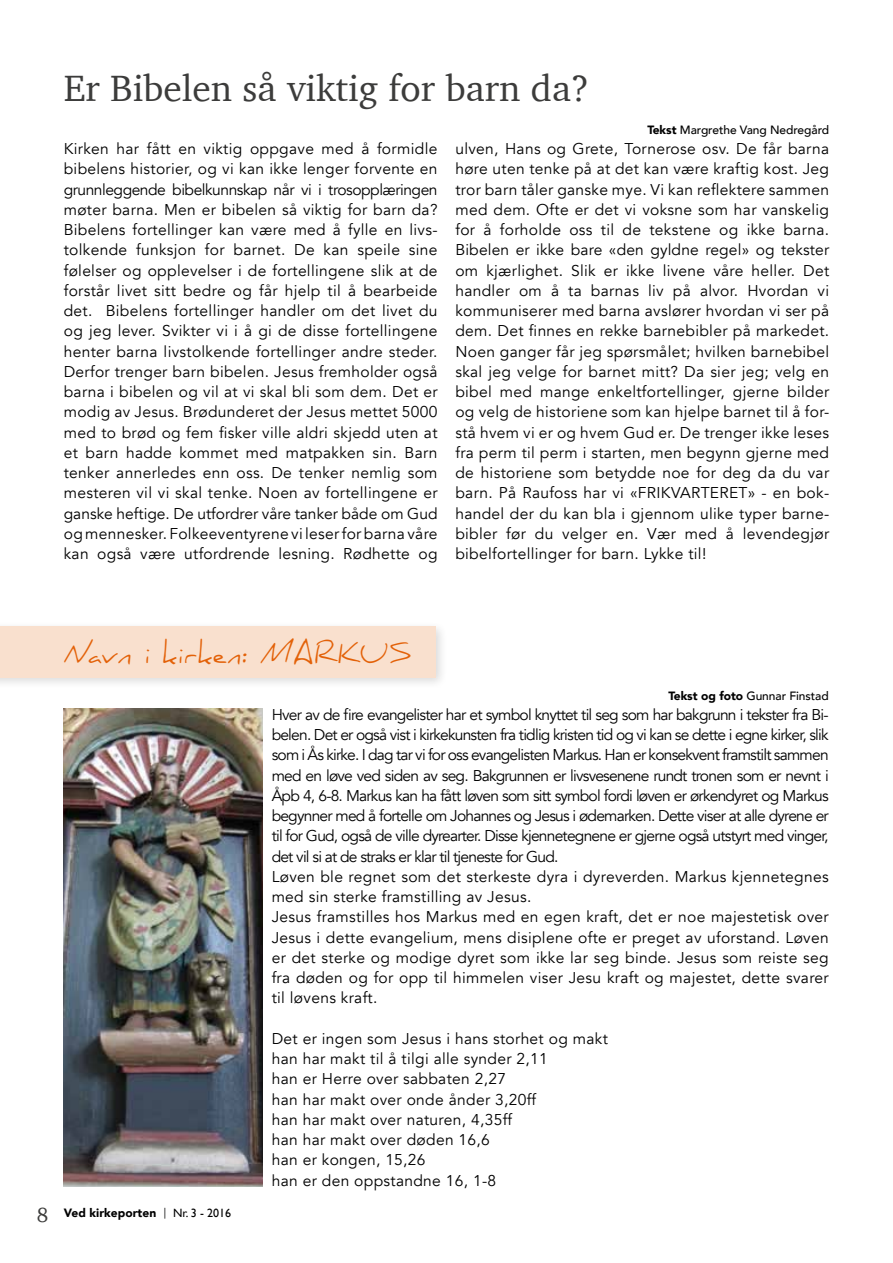
<style>
.page{position:relative;width:893px;height:1263px;background:#fff}
.page>*{position:absolute;margin:0;border:0;box-sizing:border-box;transform-origin:0 0}
.t1{font:37.5px "Charter";color:#3c3c3b}
.t2{font:27px "Daniel";letter-spacing:.02em;color:#e36108}
.t3{font:15.6px/20.2px "Avenir";letter-spacing:.02em;color:#000;text-align:justify}
.t4{font:15.6px/20.2px "Avenir";letter-spacing:-.05em;color:#000}
.t5{font:500 12px "Avenir";letter-spacing:-.005em;color:#000}
.t6{font:900 12px "Avenir";color:#000}
.s1{font-weight:900}
.s2{font-family:"Charter";font-weight:400;font-size:21px;color:#3c3c3b}
.s3{font-family:"Asap";font-weight:400}
.s4{font-family:"Gill Sans";font-weight:400}
</style>
<div class="page">
<div style="left:0;top:621px;width:448px;height:69px;background:#000;opacity:.75"></div>
<div style="left:0;top:626px;width:436px;height:51px;background:#f9e0ce"></div>
<img style="left:64px;top:709px;width:198px;height:477px">
<h1 class="t1" style="left:64px;top:55px;width:527px">Er Bibelen så viktig for barn da?</h1>
<p class="t5" style="left:647px;top:119px;width:183px"><span class="s1">Tekst</span> Margrethe Vang Nedregård</p>
<p class="t3" style="left:64px;top:139px;width:375px">Kirken har fått en viktig oppgave med å formidle bibelens historier, og vi kan ikke lenger forvente en grunnleggende bibelkunnskap når vi i trosopplæringen møter barna. Men er bibelen så viktig for barn da?<br>Bibelens fortellinger kan være med å fylle en livs&shy;tolkende funksjon for barnet. De kan speile sine følelser og opplevelser i de fortellingene slik at de forstår livet sitt bedre og får hjelp til å bearbeide det. Bibelens fortellinger handler om det livet du og jeg lever. Svikter vi i å gi de disse fortellingene henter barna livstolkende fortellinger andre steder.<br>Derfor trenger barn bibelen. Jesus fremholder også barna i bibelen og vil at vi skal bli som dem. Det er modig av Jesus. Brødunderet der Jesus mettet 5000 med to brød og fem fisker ville aldri skjedd uten at et barn hadde kommet med matpakken sin. Barn tenker annerledes enn oss. De tenker nemlig som mesteren vil vi skal tenke. Noen av fortellingene er ganske heftige. De utfordrer våre tanker både om Gud og mennesker. Folkeeventyrene vi leser for barna våre kan også være utfordrende lesning. Rødhette og</p>
<p class="t3" style="left:455px;top:139px;width:375px">ulven, Hans og Grete, Tornerose osv. De får barna høre uten tenke på at det kan være kraftig kost. Jeg tror barn tåler ganske mye. Vi kan reflektere sammen med dem. Ofte er det vi voksne som har vanskelig for å forholde oss til de tekstene og ikke barna.<br>Bibelen er ikke bare «den gyldne regel» og tekster om kjærlighet. Slik er ikke livene våre heller. Det handler om å ta barnas liv på alvor. Hvordan vi kommuniserer med barna avslører hvordan vi ser på dem. Det finnes en rekke barnebibler på markedet.<br>Noen ganger får jeg spørsmålet; hvilken barnebibel skal jeg velge for barnet mitt? Da sier jeg; velg en bibel med mange enkeltfortellinger, gjerne bilder og velg de historiene som kan hjelpe barnet til å for&shy;stå hvem vi er og hvem Gud er. De trenger ikke leses fra perm til perm i starten, men begynn gjerne med de historiene som betydde noe for deg da du var barn. På Raufoss har vi «FRIKVARTERET» - en bok&shy;handel der du kan bla i gjennom ulike typer barne&shy;bibler før du velger en. Vær med å levendegjør bibelfortellinger for barn. Lykke til!</p>
<h2 class="t2" style="left:64px;top:638px;width:350px">Navn i kirken: MARKUS</h2>
<p class="t6" style="left:37px;top:1202px;width:196px"><span class="s2">8</span> Ved kirkeporten <span class="s3">|</span> <span class="s4">Nr. 3 - 2016</span></p>
<p class="t5" style="left:668px;top:685px;width:162px"><span class="s1">Tekst og foto</span> Gunnar Finstad</p>
<p class="t4" style="left:272px;top:705px;width:559px">Hver av de fire evangelister har et symbol knyttet til seg som har bakgrunn i tekster fra Bi&shy;belen. Det er også vist i kirkekunsten fra tidlig kristen tid og vi kan se dette i egne kirker, slik som i Ås kirke. I dag tar vi for oss evangelisten Markus. Han er konsekvent framstilt sammen med en løve ved siden av seg. Bakgrunnen er livsvesenene rundt tronen som er nevnt i Åpb 4, 6-8. Markus kan ha fått løven som sitt symbol fordi løven er ørkendyret og Markus begynner med å fortelle om Johannes og Jesus i ødemarken. Dette viser at alle dyrene er til for Gud, også de ville dyrearter. Disse kjennetegnene er gjerne også utstyrt med vinger, det vil si at de straks er klar til tjeneste for Gud.<br>Løven ble regnet som det sterkeste dyra i dyreverden. Markus kjennetegnes med sin sterke framstilling av Jesus.<br>Jesus framstilles hos Markus med en egen kraft, det er noe majestetisk over Jesus i dette evangelium, mens disiplene ofte er preget av uforstand. Løven er det sterke og modige dyret som ikke lar seg binde. Jesus som reiste seg fra døden og for opp til himmelen viser Jesu kraft og majestet, dette svarer til løvens kraft.</p>
<p class="t3" style="left:272px;top:1029px;width:338px;text-align:left">Det er ingen som Jesus i hans storhet og makt han har makt til å tilgi alle synder 2,11<br>han er Herre over sabbaten 2,27<br>han har makt over onde ånder 3,20ff<br>han har makt over naturen, 4,35ff<br>han har makt over døden 16,6<br>han er kongen, 15,26<br>han er den oppstandne 16, 1-8</p>
</div>
